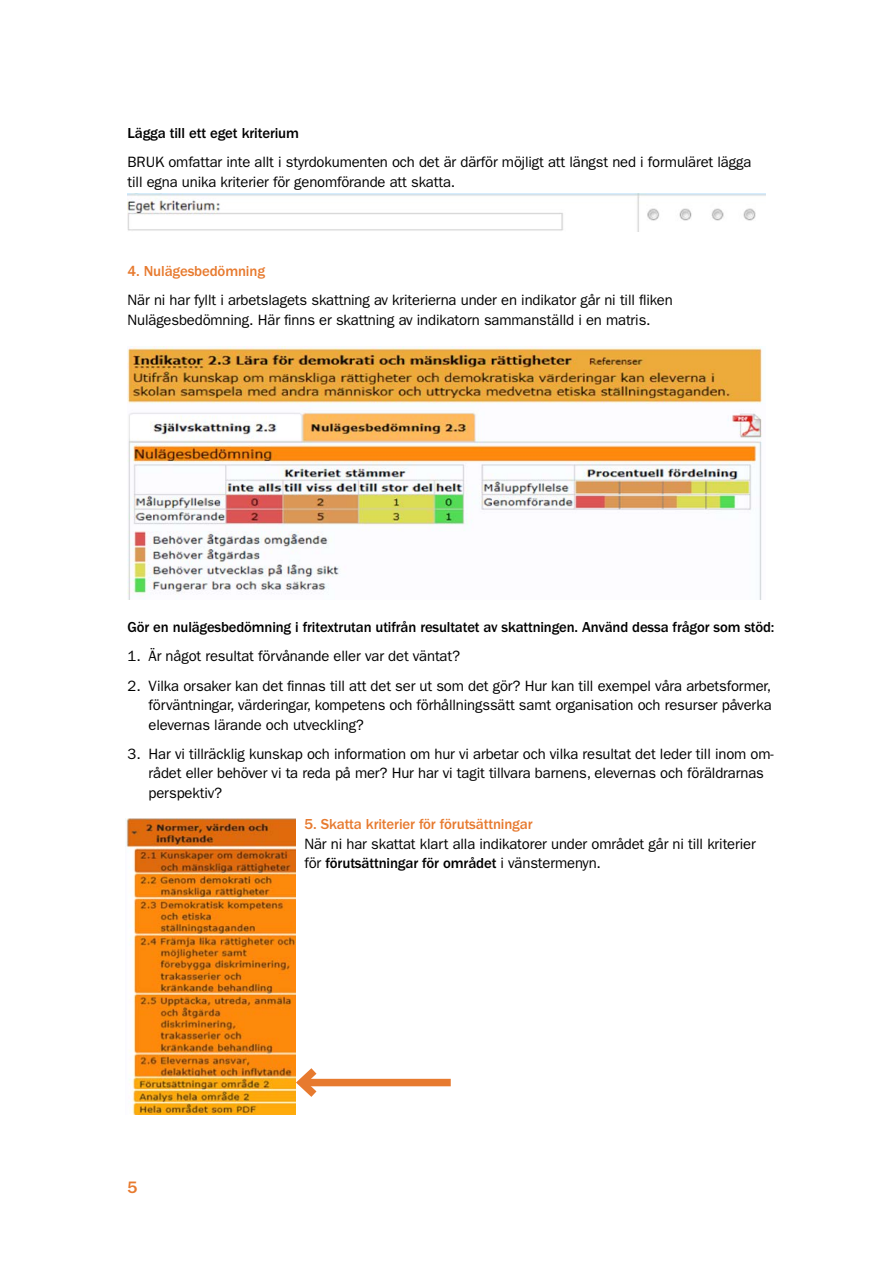
<style>
.page{position:relative;width:893px;height:1263px;background:#fff}
.page>*{position:absolute;margin:0;border:0;box-sizing:border-box;transform-origin:0 0}
.t1{font:500 17.1px "ITC Franklin Gothic Std";color:#e77a2f}
.t2{font:15px/19.5px "ITC Franklin Gothic Std";letter-spacing:-.01em;color:#000}
.t3{font:500 15px "ITC Franklin Gothic Std";letter-spacing:-.01em;color:#000}
.t4{font:500 15px "ITC Franklin Gothic Std";letter-spacing:-.01em;color:#e77a2f}
.s1{font-weight:500;color:#e77a2f}
.s2{font-weight:500}
</style>
<div class="page">
<img style="left:128px;top:193px;width:637px;height:39px">
<img style="left:128px;top:347px;width:634px;height:253px">
<img style="left:125px;top:819px;width:171px;height:295px">
<div style="left:301px;top:1079px;width:150px;height:7px;background:#e77a2f"></div>
<svg style="left:290px;top:1060px;width:35px;height:45px"></svg>
<p class="t3" style="left:128px;top:124px;width:173px">lägga till ett eget kriterium</p>
<p class="t2" style="left:128px;top:152px;width:625px">BRUK omfattar inte allt i styrdokumenten och det är därför möjligt att längst ned i formuläret lägga till egna unika kriterier för genomförande att skatta.</p>
<p class="t4" style="left:128px;top:263px;width:139px">4. Nulägesbedömning</p>
<p class="t2" style="left:128px;top:291px;width:547px">När ni har fyllt i arbetslagets skattning av kriterierna under en indikator går ni till fiken<br>Nulägesbedömning. Här fnns er skattning av indikatorn sammanställd i en matris.</p>
<p class="t3" style="left:128px;top:619px;width:648px">gör en nulägesbedömning i fritextrutan utifrån resultatet av skattningen. använd dessa frågor som stöd:</p>
<p class="t2" style="left:128px;top:647px;width:334px">1. Är något resultat förvånande eller var det väntat?</p>
<p class="t2" style="left:149px;top:676px;width:625px;text-align:justify;text-indent:-21px">2. Vilka orsaker kan det fnnas till att det ser ut som det gör? Hur kan till exempel våra arbetsformer, förväntningar, värderingar, kompetens och förhållningssätt samt organisation och resurser påverka elevernas lärande och utveckling?</p>
<p class="t2" style="left:149px;top:744px;width:627px;text-indent:-21px">3. Har vi tillräcklig kunskap och information om hur vi arbetar och vilka resultat det leder till inom om&shy;rådet eller behöver vi ta reda på mer? Hur har vi tagit tillvara barnens, elevernas och föräldrarnas perspektiv?</p>
<p class="t2" style="left:304px;top:814px;width:453px"><span class="s1">5. Skatta kriterier för förutsättningar<br></span>När ni har skattat klart alla indikatorer under området går ni till kriterier för <span class="s2">förutsättningar för området</span> i vänstermenyn.</p>
<p class="t1" style="left:128px;top:1177px;width:12px">5</p>
</div>
